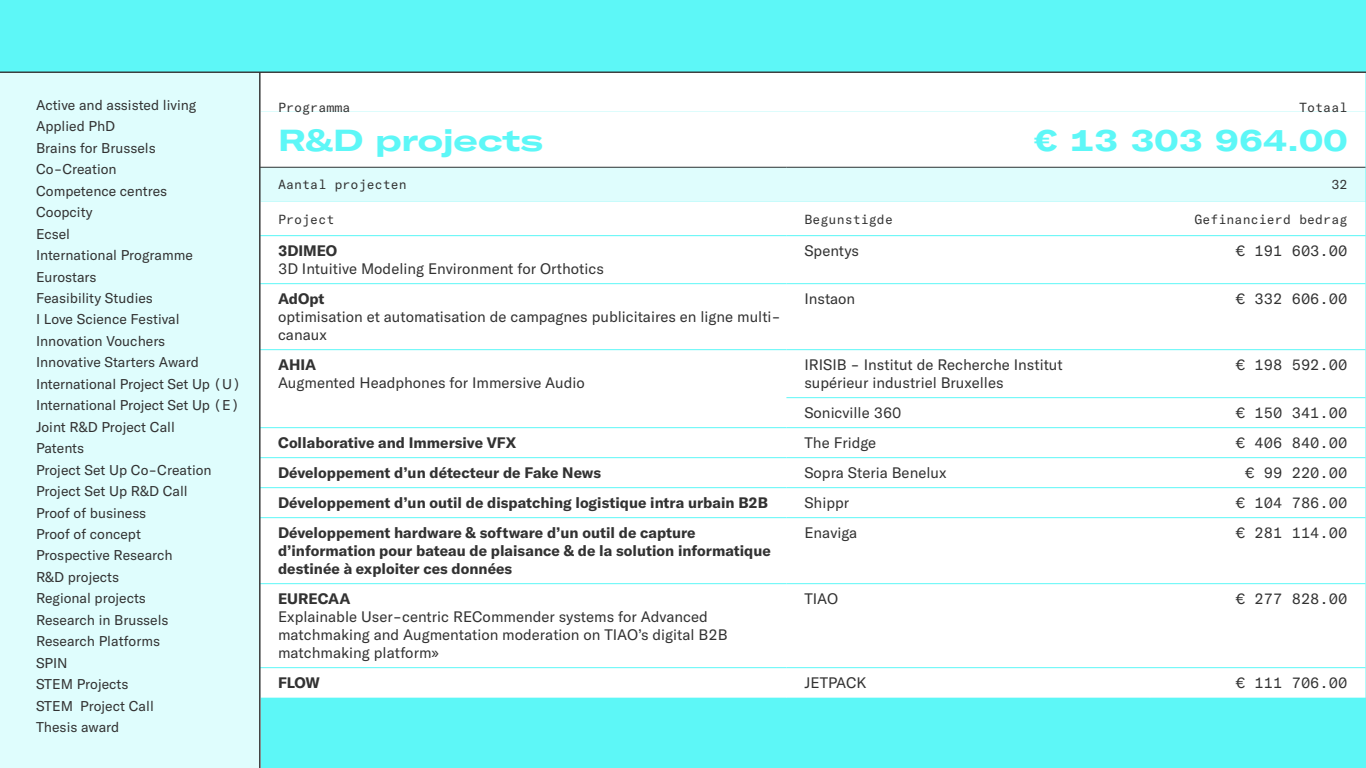
<style>
.page{position:relative;width:1366px;height:768px;background:#5df7f7}
.page>*{position:absolute;margin:0;border:0;box-sizing:border-box;transform-origin:0 0}
.t1{font:700 expanded 30px "GT America";color:#5df7f7}
.t2{font:15px/18px "GT America";color:#323232}
.t3{font:700 15px/18px "GT America";color:#323232}
.t4{font:15px "GT America Mono";color:#323232}
.t5{font:14px/21.4px "GT America";color:#323232}
.t6{font:13px "GT America Mono";color:#323232}
</style>
<div class="page">
<div style="left:0;top:72px;width:260px;height:696px;background:#dffdfd"></div>
<div style="left:261px;top:73px;width:1105px;height:39px;background:#fff"></div>
<div style="left:261px;top:112px;width:1105px;height:586px;background:#fff"></div>
<div style="left:261px;top:168px;width:1105px;height:33px;background:#dffdfd"></div>
<hr style="left:260px;top:283px;width:526px;height:1px;background:#5df7f7">
<hr style="left:786px;top:283px;width:364px;height:1px;background:#5df7f7">
<hr style="left:1150px;top:283px;width:216px;height:1px;background:#5df7f7">
<hr style="left:786px;top:349px;width:364px;height:1px;background:#5df7f7">
<hr style="left:1150px;top:349px;width:216px;height:1px;background:#5df7f7">
<hr style="left:786px;top:397px;width:364px;height:1px;background:#5df7f7">
<hr style="left:1150px;top:397px;width:216px;height:1px;background:#5df7f7">
<hr style="left:786px;top:427px;width:364px;height:1px;background:#5df7f7">
<hr style="left:1150px;top:427px;width:216px;height:1px;background:#5df7f7">
<hr style="left:260px;top:457px;width:526px;height:1px;background:#5df7f7">
<hr style="left:786px;top:457px;width:364px;height:1px;background:#5df7f7">
<hr style="left:1150px;top:457px;width:216px;height:1px;background:#5df7f7">
<hr style="left:260px;top:487px;width:526px;height:1px;background:#5df7f7">
<hr style="left:786px;top:487px;width:364px;height:1px;background:#5df7f7">
<hr style="left:1150px;top:487px;width:216px;height:1px;background:#5df7f7">
<hr style="left:260px;top:517px;width:526px;height:1px;background:#5df7f7">
<hr style="left:786px;top:517px;width:364px;height:1px;background:#5df7f7">
<hr style="left:1150px;top:517px;width:216px;height:1px;background:#5df7f7">
<hr style="left:260px;top:583px;width:526px;height:1px;background:#5df7f7">
<hr style="left:786px;top:583px;width:364px;height:1px;background:#5df7f7">
<hr style="left:1150px;top:583px;width:216px;height:1px;background:#5df7f7">
<hr style="left:260px;top:667px;width:526px;height:1px;background:#5df7f7">
<hr style="left:786px;top:667px;width:364px;height:1px;background:#5df7f7">
<hr style="left:1150px;top:667px;width:216px;height:1px;background:#5df7f7">
<hr style="left:260px;top:167px;width:526px;height:1px;background:#323232">
<hr style="left:786px;top:167px;width:364px;height:1px;background:#323232">
<hr style="left:1150px;top:167px;width:216px;height:1px;background:#323232">
<hr style="left:260px;top:235px;width:526px;height:1px;background:#5df7f7">
<hr style="left:786px;top:235px;width:364px;height:1px;background:#5df7f7">
<hr style="left:1150px;top:235px;width:216px;height:1px;background:#5df7f7">
<hr style="left:260px;top:349px;width:526px;height:1px;background:#5df7f7">
<hr style="left:260px;top:427px;width:526px;height:1px;background:#5df7f7">
<hr style="left:0;top:72px;width:1366px;height:1px;background:#323232">
<hr style="left:260px;top:72px;width:1px;height:696px;background:#323232">
<p class="t5" style="left:36px;top:94px;width:206px">Active and assisted living<br>Applied PhD<br>Brains for Brussels<br>Co-Creation<br>Competence centres<br>Coopcity<br>Ecsel<br>International Programme<br>Eurostars<br>Feasibility Studies<br>I Love Science Festival<br>Innovation Vouchers<br>Innovative Starters Award<br>International Project Set Up (U)<br>International Project Set Up (E)<br>Joint R&amp;D Project Call<br>Patents<br>Project Set Up Co-Creation<br>Project Set Up R&amp;D Call<br>Proof of business<br>Proof of concept<br>Prospective Research<br>R&amp;D projects<br>Regional projects<br>Research in Brussels<br>Research Platforms<br>SPIN<br>STEM Projects<br>STEM Project Call<br>Thesis award</p>
<p class="t6" style="left:278px;top:100px;width:74px">Programma</p>
<p class="t6" style="left:1299px;top:100px;width:50px">Totaal</p>
<h1 class="t1" style="left:278px;top:122px;width:267px">R&amp;D projects</h1>
<h1 class="t1" style="left:1034px;top:122px;width:315px">€ 13 303 964.00</h1>
<p class="t6" style="left:278px;top:178px;width:130px">Aantal projecten</p>
<p class="t6" style="left:1331px;top:178px;width:18px">32</p>
<p class="t6" style="left:278px;top:212px;width:58px">Project</p>
<p class="t6" style="left:804px;top:212px;width:90px">Begunstigde</p>
<p class="t6" style="left:1194px;top:212px;width:155px">Gefinancierd bedrag</p>
<p class="t3" style="left:278px;top:241px;width:61px">3DIMEO</p>
<p class="t2" style="left:278px;top:259px;width:327px">3D Intuitive Modeling Environment for Orthotics</p>
<p class="t2" style="left:804px;top:241px;width:56px">Spentys</p>
<p class="t4" style="left:1236px;top:242px;width:113px">€ 191 603.00</p>
<p class="t3" style="left:278px;top:289px;width:48px">AdOpt</p>
<p class="t2" style="left:278px;top:307px;width:504px">optimisation et automatisation de campagnes publicitaires en ligne multi&shy;canaux</p>
<p class="t2" style="left:804px;top:289px;width:52px">Instaon</p>
<p class="t4" style="left:1236px;top:290px;width:113px">€ 332 606.00</p>
<p class="t2" style="left:804px;top:355px;width:260px">IRISIB - Institut de Recherche Institut supérieur industriel Bruxelles</p>
<p class="t4" style="left:1236px;top:356px;width:113px">€ 198 592.00</p>
<p class="t2" style="left:804px;top:403px;width:99px">Sonicville 360</p>
<p class="t4" style="left:1236px;top:404px;width:113px">€ 150 341.00</p>
<p class="t3" style="left:278px;top:355px;width:40px">AHIA</p>
<p class="t2" style="left:278px;top:373px;width:308px">Augmented Headphones for Immersive Audio</p>
<p class="t3" style="left:278px;top:433px;width:240px">Collaborative and Immersive VFX</p>
<p class="t2" style="left:804px;top:433px;width:73px">The Fridge</p>
<p class="t4" style="left:1236px;top:434px;width:113px">€ 406 840.00</p>
<p class="t3" style="left:278px;top:463px;width:324px">Développement d’un détecteur de Fake News</p>
<p class="t2" style="left:804px;top:463px;width:144px">Sopra Steria Benelux</p>
<p class="t4" style="left:1245px;top:464px;width:104px">€ 99 220.00</p>
<p class="t3" style="left:278px;top:493px;width:492px">Développement d’un outil de dispatching logistique intra urbain B2B</p>
<p class="t2" style="left:804px;top:493px;width:46px">Shippr</p>
<p class="t4" style="left:1236px;top:494px;width:113px">€ 104 786.00</p>
<p class="t3" style="left:278px;top:523px;width:494px">Développement hardware &amp; software d’un outil de capture d’information pour bateau de plaisance &amp; de la solution informatique destinée à exploiter ces données</p>
<p class="t2" style="left:804px;top:523px;width:54px">Enaviga</p>
<p class="t4" style="left:1236px;top:524px;width:113px">€ 281 114.00</p>
<p class="t3" style="left:278px;top:589px;width:74px">EURECAA</p>
<p class="t2" style="left:278px;top:607px;width:451px">Explainable User-centric RECommender systems for Advanced matchmaking and Augmentation moderation on TIAO’s digital B2B matchmaking platform»</p>
<p class="t2" style="left:804px;top:589px;width:35px">TIAO</p>
<p class="t4" style="left:1236px;top:590px;width:113px">€ 277 828.00</p>
<p class="t3" style="left:278px;top:673px;width:43px">FLOW</p>
<p class="t2" style="left:804px;top:673px;width:64px">JETPACK</p>
<p class="t4" style="left:1236px;top:674px;width:113px">€ 111 706.00</p>
</div>
